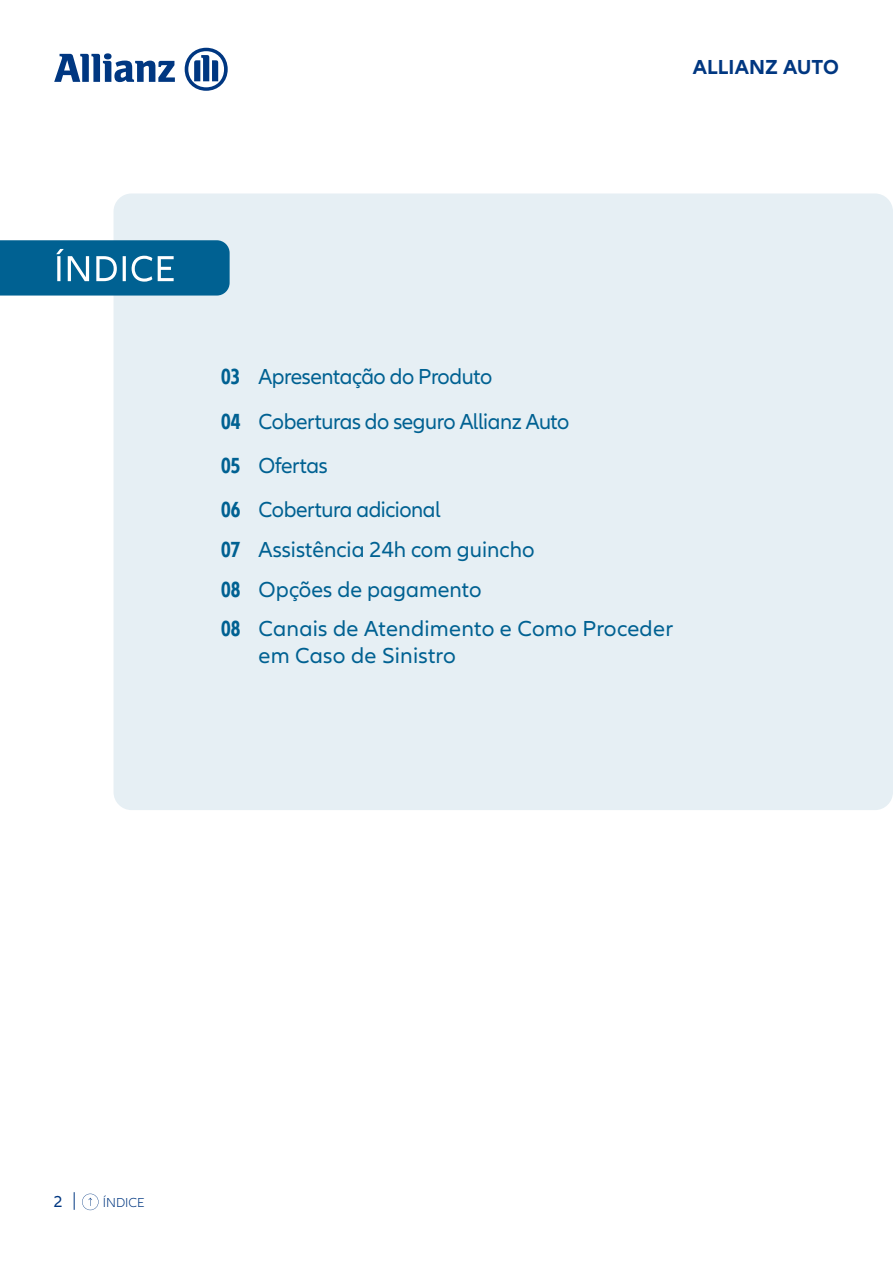
<style>
.page{position:relative;width:893px;height:1263px;background:#fff}
.page>*{position:absolute;margin:0;border:0;box-sizing:border-box;transform-origin:0 0}
.t1{font:22.5px/27px "Allianz Neo";color:#006192}
.t2{font:22.5px "Allianz Neo";letter-spacing:-.02em;color:#006192}
.t3{font:700 21px "Allianz Neo";letter-spacing:.005em;color:#003781}
.t4{font:16.5px "Allianz Neo";color:#003781}
.t5{font:300 13.5px "Allianz Neo";color:#003781}
.s1{font-weight:700;font-stretch:condensed}
</style>
<div class="page">
<svg style="left:54px;top:53px;width:121px;height:29px"></svg>
<svg style="left:185px;top:48px;width:43px;height:43px"></svg>
<svg style="left:82px;top:1194px;width:17px;height:16px"></svg>
<svg style="left:74px;top:1192px;width:1px;height:18px"></svg>
<div style="left:114px;top:193px;width:779px;height:617px;background:#e6eff4;border-radius:18px"></div>
<svg style="left:0;top:240px;width:230px;height:56px;background:#18709c"></svg>
<p class="t3" style="left:693px;top:54px;width:148px">ALLIANZ AUTO</p>
<p class="t2" style="left:221px;top:364px;width:273px"><span class="s1">03</span> Apresentação do Produto</p>
<p class="t2" style="left:221px;top:408px;width:350px"><span class="s1">04</span> Coberturas do seguro Allianz Auto</p>
<p class="t2" style="left:221px;top:452px;width:108px"><span class="s1">05</span> Ofertas</p>
<p class="t2" style="left:221px;top:497px;width:221px"><span class="s1">06</span> Cobertura adicional</p>
<p class="t1" style="left:221px;top:536px;width:315px"><span class="s1">07</span> Assistência 24h com guincho</p>
<p class="t1" style="left:221px;top:576px;width:262px"><span class="s1">08</span> Opções de pagamento</p>
<p class="t1" style="left:259px;top:616px;width:416px;text-indent:-38px"><span class="s1">08</span> Canais de Atendimento e Como Proceder em Caso de Sinistro</p>
<p class="t4" style="left:54px;top:1192px;width:10px">2</p>
<p class="t5" style="left:103px;top:1195px;width:43px">ÍNDICE</p>
</div>
